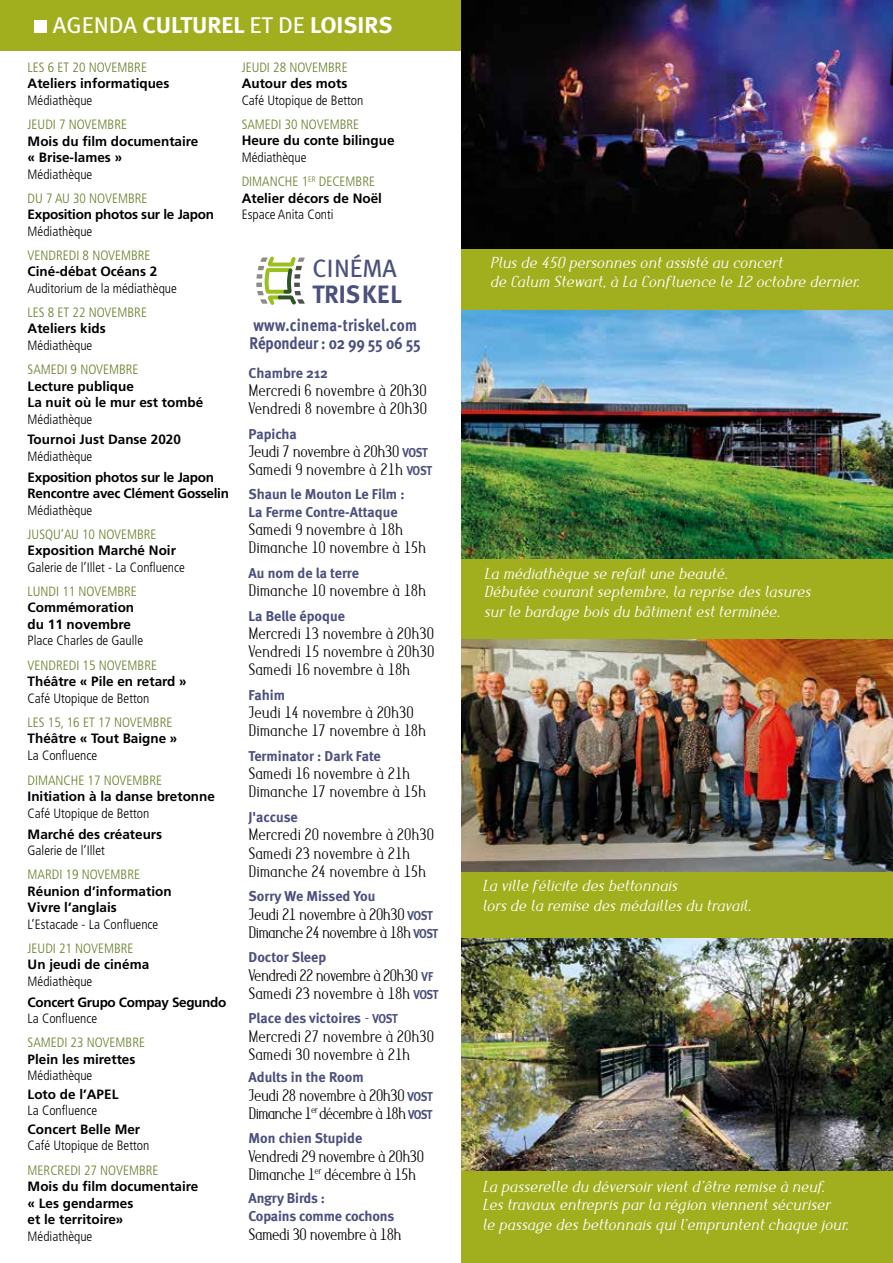
<style>
.page{position:relative;width:893px;height:1263px;background:#fff}
.page>*{position:absolute;margin:0;border:0;box-sizing:border-box;transform-origin:0 0}
.t1{font:700 25.05px "Meta";letter-spacing:.015em;color:#4b517e}
.t2{font:25.05px "Meta";color:#4b517e}
.t3{font:700 22.8px "Meta";color:#fff;scale:1.05 1}
.t4{font:22.8px "Meta";color:#fff;scale:1.05 1}
.t5{font:300 17.1px/18.1px "Maverick";color:#000;scale:.88 1}
.t6{font:300 17.1px/18.1px "Maverick";letter-spacing:-.04em;color:#000;scale:.88 1}
.t7{font:300 17.1px/18.1px "Maverick";letter-spacing:-.025em;color:#000;scale:.88 1}
.t8{font:300 17.1px/18.1px "Maverick";letter-spacing:-.02em;color:#000;scale:.88 1}
.t9{font:700 16.95px/18px "Meta";color:#4b507d;scale:.88 1}
.t10{font:italic 300 16.5px/18px "Maverick";color:#fff}
.t11{font:700 14.25px/18.1px "Meta";color:#4b507d}
.t12{font:700 13.5px/16.5px "Frutiger LT Std";color:#000}
.t13{font:300 condensed 13.5px "Frutiger LT Std";color:#000}
.t14{font:300 condensed 13.5px/24.2px "Frutiger LT Std";color:#677e29}
.t15{font:700 13.5px/16.5px "Frutiger LT Std";letter-spacing:-.02em;color:#000}
.t16{font:700 13.5px "Frutiger LT Std";letter-spacing:-.025em;color:#000}
.s1{font-weight:400}
.s2{color:#000}
.s3{font-family:"Meta";font-weight:700;font-size:12.9px;color:#4b507d}
.s4{font-family:"Maverick";font-weight:300;font-size:17.1px}
.s5{font-size:12.9px}
</style>
<div class="page">
<div style="left:461px;top:0;width:432px;height:1263px;background:#a1ae1d"></div>
<div style="left:0;top:0;width:893px;height:50px;background:#a1ae1d"></div>
<div style="left:34px;top:20px;width:13px;height:13px;background:#fff"></div>
<img style="left:461px;top:639px;width:432px;height:232px">
<img style="left:461px;top:0;width:432px;height:248px">
<img style="left:461px;top:310px;width:432px;height:248px">
<img style="left:461px;top:938px;width:432px;height:232px">
<svg style="left:256px;top:256px;width:49px;height:49px"></svg>
<h2 class="t4" style="left:53px;top:12px;width:28px">AGENDA</h2>
<h2 class="t3" style="left:143px;top:11px;width:14px">culturel</h2>
<h2 class="t3" style="left:249px;top:11px;width:70px"><span class="s1">ETDE</span>loisirs</h2>
<p class="t14" style="left:28px;top:55px;width:121px">LES 6 et 20 NOVEMBRE</p>
<p class="t12" style="left:28px;top:75px;width:143px">Ateliers informatiques</p>
<p class="t13" style="left:28px;top:93px;width:66px">Médiathèque</p>
<p class="t14" style="left:28px;top:112px;width:101px">JEUDI 7 NOVEMBRE</p>
<p class="t12" style="left:28px;top:133px;width:172px">Mois du film documentaire « Brise-lames »</p>
<p class="t13" style="left:28px;top:166px;width:66px">Médiathèque</p>
<p class="t14" style="left:28px;top:186px;width:121px">DU 7 AU 30 NOVEMBRE</p>
<p class="t15" style="left:28px;top:206px;width:188px">Exposition photos sur le Japon</p>
<p class="t13" style="left:28px;top:223px;width:66px">Médiathèque</p>
<p class="t14" style="left:28px;top:243px;width:124px">VENDREDI 8 NOVEMBRE</p>
<p class="t12" style="left:28px;top:263px;width:131px">Ciné-débat Océans 2</p>
<p class="t13" style="left:28px;top:280px;width:151px">Auditorium de la médiathèque</p>
<p class="t14" style="left:28px;top:300px;width:121px">LES 8 ET 22 NOVEMBRE</p>
<p class="t12" style="left:28px;top:321px;width:80px">Ateliers kids</p>
<p class="t13" style="left:28px;top:338px;width:66px">Médiathèque</p>
<p class="t14" style="left:28px;top:358px;width:112px">SAMEDI 9 NOVEMBRE</p>
<p class="t12" style="left:28px;top:378px;width:177px">Lecture publique<br>La nuit où le mur est tombé</p>
<p class="t13" style="left:28px;top:411px;width:66px">Médiathèque</p>
<p class="t12" style="left:28px;top:431px;width:155px">Tournoi Just Danse 2020</p>
<p class="t13" style="left:28px;top:449px;width:66px">Médiathèque</p>
<p class="t15" style="left:28px;top:469px;width:203px">Exposition photos sur le Japon<br>Rencontre avec Clément Gosselin</p>
<p class="t13" style="left:28px;top:502px;width:66px">Médiathèque</p>
<p class="t14" style="left:28px;top:522px;width:130px">JUSQU’AU 10 NOVEMBRE</p>
<p class="t12" style="left:28px;top:542px;width:150px">Exposition Marché Noir</p>
<p class="t13" style="left:28px;top:559px;width:159px">Galerie de l’Illet - La Confluence</p>
<p class="t14" style="left:28px;top:579px;width:111px">LUNDI 11 NOVEMBRE</p>
<p class="t12" style="left:28px;top:599px;width:108px">Commémoration du 11 novembre</p>
<p class="t13" style="left:28px;top:633px;width:117px">Place Charles de Gaulle</p>
<p class="t14" style="left:28px;top:653px;width:131px">VENDREDI 15 NOVEMBRE</p>
<p class="t12" style="left:28px;top:673px;width:161px">Théâtre « Pile en retard »</p>
<p class="t13" style="left:28px;top:690px;width:123px">Café Utopique de Betton</p>
<p class="t14" style="left:28px;top:710px;width:146px">LES 15, 16 ET 17 NOVEMBRE</p>
<p class="t12" style="left:28px;top:730px;width:151px">Théâtre « Tout Baigne »</p>
<p class="t13" style="left:28px;top:747px;width:71px">La Confluence</p>
<p class="t14" style="left:28px;top:768px;width:136px">DIMANCHE 17 NOVEMBRE</p>
<p class="t12" style="left:28px;top:788px;width:189px">Initiation à la danse bretonne</p>
<p class="t13" style="left:28px;top:805px;width:123px">Café Utopique de Betton</p>
<p class="t12" style="left:28px;top:826px;width:136px">Marché des créateurs</p>
<p class="t13" style="left:28px;top:843px;width:79px">Galerie de l’Illet</p>
<p class="t14" style="left:28px;top:862px;width:114px">MARDI 19 NOVEMBRE</p>
<p class="t12" style="left:28px;top:883px;width:146px">Réunion d’information<br>Vivre l’anglais</p>
<p class="t13" style="left:28px;top:916px;width:132px">L’Estacade - La Confluence</p>
<p class="t14" style="left:28px;top:936px;width:107px">JEUDI 21 NOVEMBRE</p>
<p class="t12" style="left:28px;top:956px;width:123px">Un jeudi de cinéma</p>
<p class="t13" style="left:28px;top:973px;width:66px">Médiathèque</p>
<p class="t16" style="left:28px;top:994px;width:200px">Concert Grupo Compay Segundo</p>
<p class="t13" style="left:28px;top:1011px;width:71px">La Confluence</p>
<p class="t14" style="left:28px;top:1031px;width:119px">SAMEDI 23 NOVEMBRE</p>
<p class="t12" style="left:28px;top:1051px;width:109px">Plein les mirettes</p>
<p class="t13" style="left:28px;top:1068px;width:66px">Médiathèque</p>
<p class="t12" style="left:28px;top:1086px;width:92px">Loto de l’APEL</p>
<p class="t13" style="left:28px;top:1103px;width:71px">La Confluence</p>
<p class="t12" style="left:28px;top:1121px;width:114px">Concert Belle Mer</p>
<p class="t13" style="left:28px;top:1138px;width:123px">Café Utopique de Betton</p>
<p class="t14" style="left:28px;top:1158px;width:132px">MERCREDI 27 NOVEMBRE</p>
<p class="t12" style="left:28px;top:1178px;width:172px">Mois du film documentaire « Les gendarmes<br>et le territoire»</p>
<p class="t13" style="left:28px;top:1228px;width:66px">Médiathèque</p>
<p class="t14" style="left:242px;top:55px;width:107px">JEUDI 28 NOVEMBRE</p>
<p class="t12" style="left:242px;top:75px;width:107px">Autour des mots</p>
<p class="t13" style="left:242px;top:92px;width:123px">Café Utopique de Betton</p>
<p class="t14" style="left:242px;top:112px;width:8px">samedi</p>
<p class="t14" style="left:285px;top:112px;width:76px">30 NOVEMBRE</p>
<p class="t12" style="left:242px;top:132px;width:154px">Heure du conte bilingue</p>
<p class="t14" style="left:242px;top:145px;width:135px"><span class="s2">Médiathèque<br></span>DIMANCHE 1<sup>ER</sup> DECEMBRE</p>
<p class="t12" style="left:242px;top:190px;width:142px">Atelier décors de Noël</p>
<p class="t13" style="left:242px;top:207px;width:94px">Espace Anita Conti</p>
<h1 class="t2" style="left:312px;top:254px;width:86px">CINÉMA</h1>
<h1 class="t1" style="left:312px;top:279px;width:91px">TRISKEL</h1>
<p class="t9" style="left:250px;top:316px;width:196px">www.cinema-triskel.com<br>Répondeur : 02 99 55 06 55</p>
<p class="t11" style="left:249px;top:363px;width:81px">Chambre 212</p>
<p class="t5" style="left:249px;top:381px;width:204px">Mercredi 6 novembre à 20h30<br>Vendredi 8 novembre à 20h30</p>
<p class="t11" style="left:249px;top:425px;width:50px">Papicha</p>
<p class="t8" style="left:249px;top:442px;width:195px">Jeudi 7 novembre à 20h30 <span class="s3">Vost<br></span>Samedi 9 novembre à 21h <span class="s3">Vost</span></p>
<p class="t11" style="left:249px;top:484px;width:158px">Shaun le Mouton Le Film :<br>La Ferme Contre-Attaque</p>
<p class="t5" style="left:249px;top:520px;width:203px">Samedi 9 novembre à 18h<br>Dimanche 10 novembre à 15h</p>
<p class="t11" style="left:249px;top:564px;width:112px">Au nom de la terre</p>
<p class="t5" style="left:249px;top:581px;width:203px">Dimanche 10 novembre à 18h</p>
<p class="t11" style="left:249px;top:606px;width:98px">La Belle époque</p>
<p class="t5" style="left:249px;top:624px;width:213px;text-align:justify">Mercredi 13 novembre à 20h30<br>Vendredi 15 novembre à 20h30<br>Samedi 16 novembre à 18h</p>
<p class="t11" style="left:249px;top:686px;width:38px">Fahim</p>
<p class="t5" style="left:249px;top:703px;width:203px">Jeudi 14 novembre à 20h30<br>Dimanche 17 novembre à 18h</p>
<p class="t11" style="left:249px;top:747px;width:134px">Terminator : Dark Fate</p>
<p class="t5" style="left:249px;top:764px;width:203px">Samedi 16 novembre à 21h<br>Dimanche 17 novembre à 15h</p>
<p class="t11" style="left:249px;top:808px;width:51px">J'accuse</p>
<p class="t5" style="left:249px;top:825px;width:212px">Mercredi 20 novembre à 20h30<br>Samedi 23 novembre à 21h<br>Dimanche 24 novembre à 15h</p>
<p class="t11" style="left:249px;top:887px;width:128px">Sorry We Missed You</p>
<p class="t6" style="left:249px;top:905px;width:203px">Jeudi 21 novembre à 20h30 <span class="s3">Vost<br></span>Dimanche 24 novembre à 18h <span class="s3">Vost</span></p>
<p class="t11" style="left:249px;top:948px;width:79px">Doctor Sleep</p>
<p class="t6" style="left:249px;top:966px;width:205px">Vendredi 22 novembre à 20h30 <span class="s3">vf<br></span>Samedi 23 novembre à 18h <span class="s3">Vost</span></p>
<p class="t11" style="left:249px;top:1009px;width:138px">Place des victoires <span class="s4">-</span> <span class="s5">Vost</span></p>
<p class="t5" style="left:249px;top:1027px;width:212px">Mercredi 27 novembre à 20h30<br>Samedi 30 novembre à 21h</p>
<p class="t11" style="left:249px;top:1068px;width:117px">Adults in the Room</p>
<p class="t6" style="left:249px;top:1086px;width:196px">Jeudi 28 novembre à 20h30 <span class="s3">Vost<br></span>Dimanche 1<sup>er</sup> décembre à 18h <span class="s3">Vost</span></p>
<p class="t11" style="left:249px;top:1129px;width:115px">Mon chien Stupide</p>
<p class="t7" style="left:249px;top:1147px;width:201px">Vendredi 29 novembre à 20h30<br>Dimanche 1<sup>er</sup> décembre à 15h</p>
<p class="t11" style="left:249px;top:1189px;width:147px">Angry Birds :<br>Copains comme cochons</p>
<p class="t7" style="left:249px;top:1225px;width:175px">Samedi 30 novembre à 18h</p>
<p class="t10" style="left:491px;top:252px;width:372px;line-height:19.5px">Plus de 450 personnes ont assisté au concert<br>de Calum Stewart, à La Confluence le 12 octobre dernier.</p>
<p class="t10" style="left:485px;top:565px;width:328px">La médiathèque se refait une beauté.<br>Débutée courant septembre, la reprise des lasures</p>
<p class="t10" style="left:485px;top:602px;width:298px">sur le bardage bois du bâtiment est terminée.</p>
<p class="t10" style="left:483px;top:876px;width:271px;line-height:19.8px">La ville félicite des bettonnais<br>lors de la remise des médailles du travail.</p>
<p class="t10" style="left:483px;top:1177px;width:349px">La passerelle du déversoir vient d’être remise à neuf.<br>Les travaux entrepris par la région viennent sécuriser</p>
<p class="t10" style="left:483px;top:1215px;width:368px">le passage des bettonnais qui l’empruntent chaque jour.</p>
</div>
